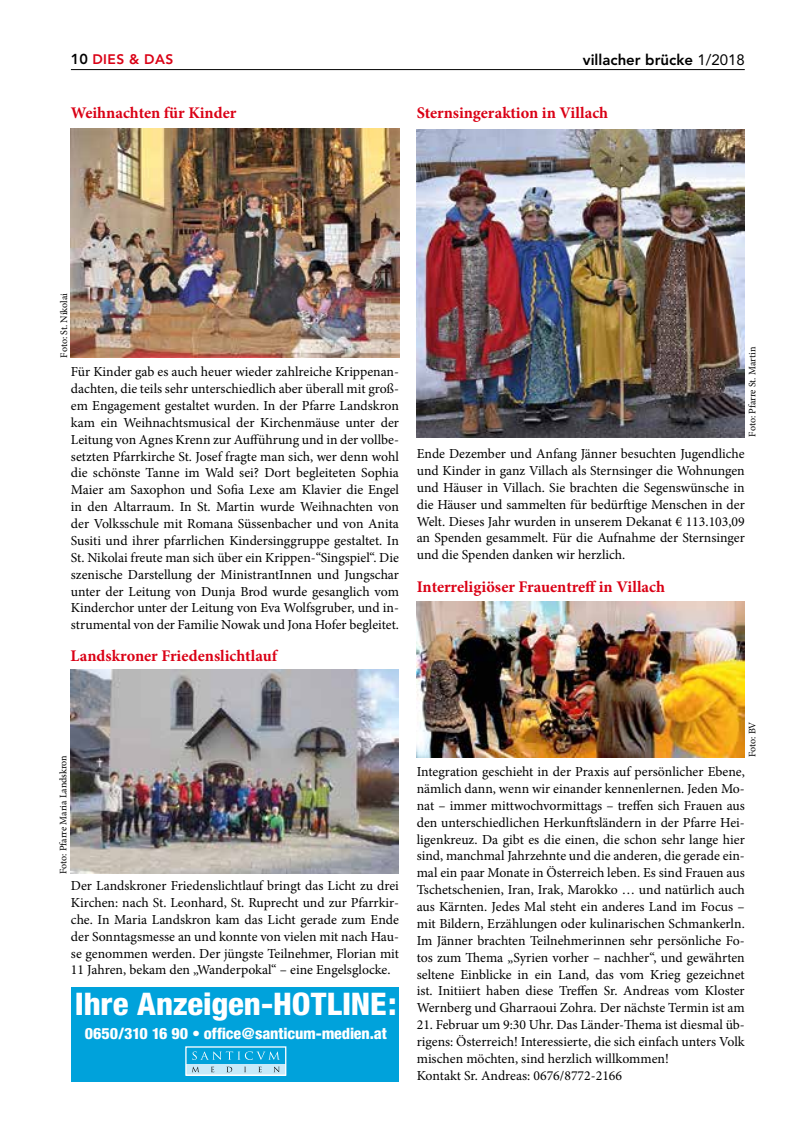
<style>
.page{position:relative;width:798px;height:1134px;background:#fff}
.page>*{position:absolute;margin:0;border:0;box-sizing:border-box;transform-origin:0 0}
.t1{font:800 condensed 31.12px "Helvetica Neue";letter-spacing:-.005em;color:#fff;scale:1.05 1}
.t2{font:700 16.25px "Minion Pro";color:#da0015}
.t3{font:800 condensed 15.62px "Helvetica Neue";letter-spacing:-.01em;color:#fff}
.t4{font:800 15px "Avenir";color:#000}
.t5{font:13.75px/16.9px "Minion Pro";color:#000;text-align:justify}
.t6{font:800 13.75px "Avenir";letter-spacing:.03em;color:#da0015}
.t7{font:10px "Minion Pro";letter-spacing:-.01em;color:#000}
.s1{font-size:14.38px;color:#000}
.s2{font-weight:400}
</style>
<div class="page">
<hr style="left:71px;top:69px;width:673px;height:1px;background:#000">
<img style="left:71px;top:128px;width:328px;height:230px">
<img style="left:416px;top:129px;width:328px;height:309px">
<img style="left:416px;top:602px;width:328px;height:155px">
<img style="left:71px;top:669px;width:327px;height:205px">
<div style="left:71px;top:987px;width:328px;height:95px;background:#00a2db"></div>
<div style="left:186px;top:1064px;width:99px;height:11px;background:#c8eaf9"></div>
<svg style="left:192px;top:1051px;width:88px;height:9px"></svg>
<svg style="left:192px;top:1067px;width:7px;height:5px"></svg>
<svg style="left:211px;top:1067px;width:3px;height:5px"></svg>
<svg style="left:227px;top:1067px;width:5px;height:5px"></svg>
<svg style="left:274px;top:1067px;width:5px;height:5px"></svg>
<div style="left:185px;top:1046px;width:101px;height:30px;border:1px solid #fff"></div>
<p class="t6" style="left:71px;top:51px;width:104px"><span class="s1">10</span> DIES &amp; DAS</p>
<p class="t4" style="left:582px;top:50px;width:163px">villacher brücke <span class="s2">1/2018</span></p>
<p class="t2" style="left:71px;top:101px;width:167px">Weihnachten für Kinder</p>
<p class="t2" style="left:416px;top:101px;width:193px">Sternsingeraktion in Villach</p>
<p class="t7" style="left:57px;top:358px;width:66px;rotate:-90deg">Foto: St. Nikolai</p>
<p class="t5" style="left:71px;top:363px;width:329px">Für Kinder gab es auch heuer wieder zahlreiche Krippenan&shy;dachten, die teils sehr unterschiedlich aber überall mit groß&shy;em Engagement gestaltet wurden. In der Pfarre Landskron kam ein Weihnachtsmusical der Kirchenmäuse unter der Leitung von Agnes Krenn zur Aufführung und in der vollbe&shy;setzten Pfarrkirche St. Josef fragte man sich, wer denn wohl die schönste Tanne im Wald sei? Dort begleiteten Sophia Maier am Saxophon und Sofia Lexe am Klavier die Engel in den Altarraum. In St. Martin wurde Weihnachten von der Volksschule mit Romana Süssenbacher und von Anita Susiti und ihrer pfarrlichen Kindersinggruppe gestaltet. In St. Nikolai freute man sich über ein Krippen-“Singspiel“. Die szenische Darstellung der MinistrantInnen und Jungschar unter der Leitung von Dunja Brod wurde gesanglich vom Kinderchor unter der Leitung von Eva Wolfsgruber, und in&shy;strumental von der Familie Nowak und Jona Hofer begleitet.</p>
<p class="t2" style="left:70px;top:645px;width:208px">Landskroner Friedenslichtlauf</p>
<p class="t7" style="left:745px;top:437px;width:91px;rotate:-90deg">Foto: Pfarre St. Martin</p>
<p class="t5" style="left:416px;top:445px;width:329px">Ende Dezember und Anfang Jänner besuchten Jugendliche und Kinder in ganz Villach als Sternsinger die Wohnungen und Häuser in Villach. Sie brachten die Segenswünsche in die Häuser und sammelten für bedürftige Menschen in der Welt. Dieses Jahr wurden in unserem Dekanat € 113.103,09 an Spenden gesammelt. Für die Aufnahme der Sternsinger und die Spenden danken wir herzlich.</p>
<p class="t2" style="left:416px;top:575px;width:250px">Interreligiöser Frauentreff in Villach</p>
<p class="t7" style="left:57px;top:874px;width:120px;rotate:-90deg">Foto: Pfarre Maria Landskron</p>
<p class="t5" style="left:71px;top:877px;width:329px">Der Landskroner Friedenslichtlauf bringt das Licht zu drei Kirchen: nach St. Leonhard, St. Ruprecht und zur Pfarrkir&shy;che. In Maria Landskron kam das Licht gerade zum Ende der Sonntagsmesse an und konnte von vielen mit nach Hau&shy;se genommen werden. Der jüngste Teilnehmer, Florian mit 11 Jahren, bekam den „Wanderpokal“ – eine Engelsglocke.</p>
<h1 class="t1" style="left:75px;top:984px;width:308px">Ihre Anzeigen-HOTLINE:</h1>
<p class="t3" style="left:85px;top:1023px;width:303px">0650/310 16 90 • office@santicum-medien.at</p>
<p class="t7" style="left:745px;top:757px;width:37px;rotate:-90deg">Foto: BV</p>
<p class="t5" style="left:416px;top:763px;width:329px">Integration geschieht in der Praxis auf persönlicher Ebene, nämlich dann, wenn wir einander kennenlernen. Jeden Mo&shy;nat – immer mittwochvormittags – treffen sich Frauen aus den unterschiedlichen Herkunftsländern in der Pfarre Hei&shy;ligenkreuz. Da gibt es die einen, die schon sehr lange hier sind, manchmal Jahrzehnte und die anderen, die gerade ein&shy;mal ein paar Monate in Österreich leben. Es sind Frauen aus Tschetschenien, Iran, Irak, Marokko … und natürlich auch aus Kärnten. Jedes Mal steht ein anderes Land im Focus – mit Bildern, Erzählungen oder kulinarischen Schmankerln.<br>Im Jänner brachten Teilnehmerinnen sehr persönliche Fo&shy;tos zum Thema „Syrien vorher – nachher“, und gewährten seltene Einblicke in ein Land, das vom Krieg gezeichnet ist. Initiiert haben diese Treffen Sr. Andreas vom Kloster Wernberg und Gharraoui Zohra. Der nächste Termin ist am</p>
<p class="t5" style="left:416px;top:1016px;width:329px;text-align:left">21. Februar um 9:30 Uhr. Das Länder-Thema ist diesmal üb&shy;rigens: Österreich! Interessierte, die sich einfach unters Volk mischen möchten, sind herzlich willkommen!<br>Kontakt Sr. Andreas: 0676/8772-2166</p>
</div>
